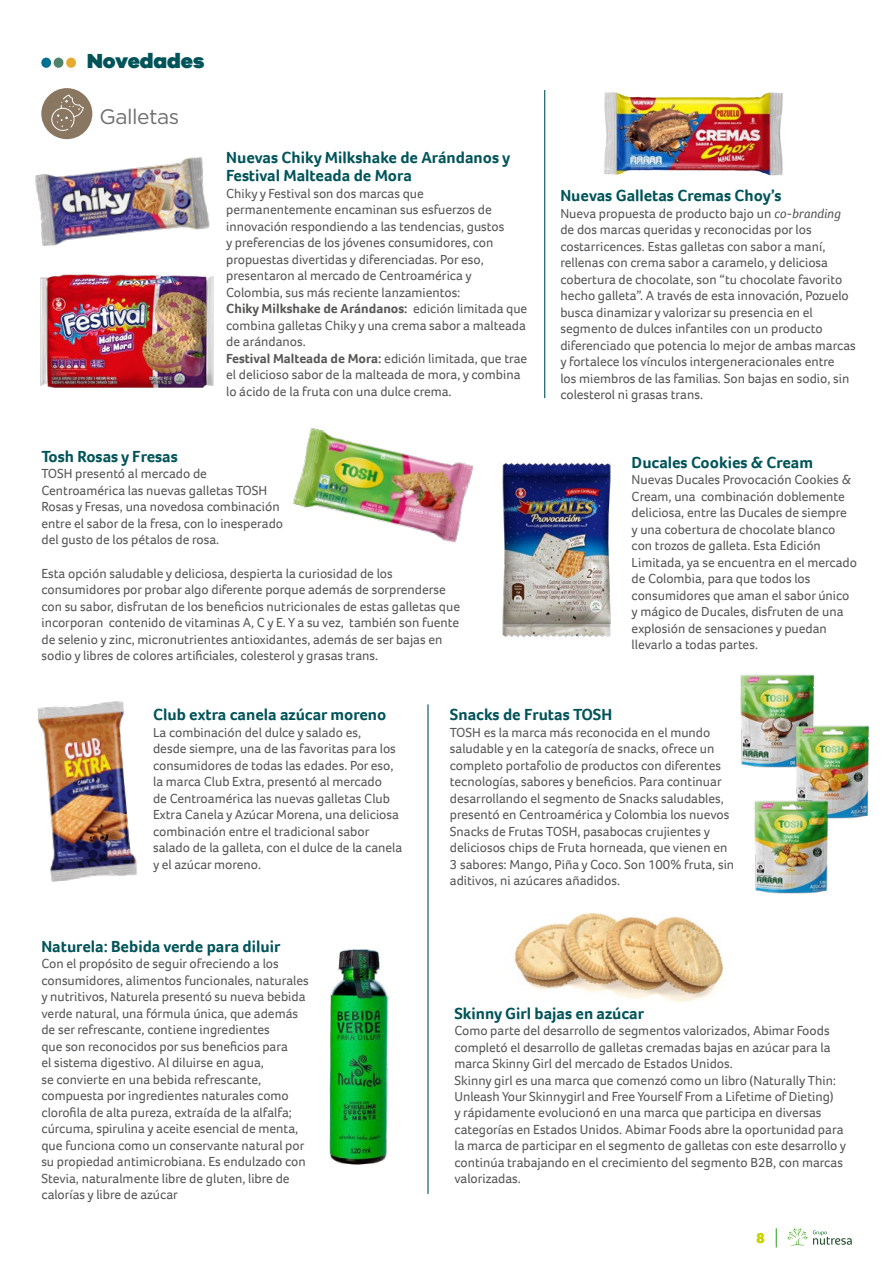
<style>
.page{position:relative;width:893px;height:1263px;background:#fff}
.page>*{position:absolute;margin:0;border:0;box-sizing:border-box;transform-origin:0 0}
.t1{font:900 21px "Galano Grotesque";color:#005459}
.t2{font:21px "Gotham";letter-spacing:-.025em;color:#706f6f}
.t3{font:700 16.5px/18px "Foco";color:#005459}
.t4{font:900 15px "Foco";color:#c8d300}
.t5{font:13.5px/16.5px "Foco";color:#575756}
.s1{font-weight:700}
.s2{font-style:italic}
</style>
<div class="page">
<svg style="left:787px;top:1228px;width:65px;height:18px"></svg>
<svg style="left:776px;top:1228px;width:1px;height:19px"></svg>
<img style="left:514px;top:913px;width:209px;height:90px">
<div style="left:66px;top:58px;width:10px;height:10px;background:#e6ab2e;border-radius:50%"></div>
<div style="left:41px;top:58px;width:10px;height:10px;background:#007094;border-radius:50%"></div>
<div style="left:54px;top:58px;width:9px;height:10px;background:#4d826b;border-radius:50%"></div>
<div style="left:41px;top:88px;width:51px;height:51px;background:#897761;border-radius:50%"></div>
<svg style="left:51px;top:95px;width:33px;height:36px"></svg>
<img style="left:35px;top:157px;width:175px;height:87px">
<img style="left:40px;top:244px;width:174px;height:144px">
<img style="left:604px;top:92px;width:179px;height:84px">
<hr style="left:544px;top:90px;width:1px;height:308px;background:#005459">
<hr style="left:427px;top:704px;width:2px;height:490px;background:#005459">
<img style="left:293px;top:428px;width:175px;height:115px">
<img style="left:468px;top:462px;width:143px;height:177px">
<img style="left:37px;top:701px;width:100px;height:181px">
<img style="left:740px;top:674px;width:74px;height:94px">
<img style="left:781px;top:717px;width:88px;height:102px">
<img style="left:754px;top:792px;width:89px;height:102px">
<img style="left:329px;top:940px;width:100px;height:232px">
<h1 class="t1" style="left:87px;top:49px;width:119px">Novedades</h1>
<h1 class="t2" style="left:99px;top:107px;width:81px">Galletas</h1>
<p class="t3" style="left:226px;top:149px;width:285px">Nuevas Chiky Milkshake de Arándanos y<br>Festival Malteada de Mora</p>
<p class="t5" style="left:226px;top:185px;width:303px">Chiky y Festival son dos marcas que permanentemente encaminan sus esfuerzos de innovación respondiendo a las tendencias, gustos<br>y preferencias de los jóvenes consumidores, con propuestas divertidas y diferenciadas. Por eso, presentaron al mercado de Centroamérica y Colombia, sus más reciente lanzamientos:<br><span class="s1">Chiky Milkshake de Arándanos:</span> edición limitada que combina galletas Chiky y una crema sabor a malteada de arándanos.<br><span class="s1">Festival Malteada de Mora:</span> edición limitada, que trae el delicioso sabor de la malteada de mora, y combina lo ácido de la fruta con una dulce crema.</p>
<p class="t3" style="left:560px;top:187px;width:223px">Nuevas Galletas Cremas Choy’s</p>
<p class="t5" style="left:560px;top:205px;width:297px">Nueva propuesta de producto bajo un <span class="s2">co-branding </span>de dos marcas queridas y reconocidas por los costarricences. Estas galletas con sabor a maní, rellenas con crema sabor a caramelo, y deliciosa cobertura de chocolate, son “tu chocolate favorito hecho galleta”. A través de esta innovación, Pozuelo busca dinamizar y valorizar su presencia en el segmento de dulces infantiles con un producto diferenciado que potencia lo mejor de ambas marcas y fortalece los vínculos intergeneracionales entre<br>los miembros de las familias. Son bajas en sodio, sin colesterol ni grasas trans.</p>
<p class="t3" style="left:41px;top:447px;width:138px">Tosh Rosas y Fresas</p>
<p class="t5" style="left:41px;top:466px;width:243px">TOSH presentó al mercado de Centroamérica las nuevas galletas TOSH Rosas y Fresas, una novedosa combinación entre el sabor de la fresa, con lo inesperado del gusto de los pétalos de rosa.</p>
<p class="t5" style="left:41px;top:565px;width:420px">Esta opción saludable y deliciosa, despierta la curiosidad de los consumidores por probar algo diferente porque además de sorprenderse con su sabor, disfrutan de los beneficios nutricionales de estas galletas que incorporan contenido de vitaminas A, C y E. Y a su vez, también son fuente de selenio y zinc, micronutrientes antioxidantes, además de ser bajas en sodio y libres de colores artificiales, colesterol y grasas trans.</p>
<p class="t3" style="left:632px;top:453px;width:183px">Ducales Cookies &amp; Cream</p>
<p class="t5" style="left:632px;top:471px;width:227px">Nuevas Ducales Provocación Cookies &amp; Cream, una combinación doblemente deliciosa, entre las Ducales de siempre<br>y una cobertura de chocolate blanco con trozos de galleta. Esta Edición Limitada, ya se encuentra en el mercado de Colombia, para que todos los consumidores que aman el sabor único y mágico de Ducales, disfruten de una explosión de sensaciones y puedan llevarlo a todas partes.</p>
<p class="t3" style="left:153px;top:705px;width:235px">Club extra canela azúcar moreno</p>
<p class="t5" style="left:153px;top:724px;width:251px">La combinación del dulce y salado es,<br>desde siempre, una de las favoritas para los consumidores de todas las edades. Por eso, la marca Club Extra, presentó al mercado<br>de Centroamérica las nuevas galletas Club Extra Canela y Azúcar Morena, una deliciosa combinación entre el tradicional sabor salado de la galleta, con el dulce de la canela y el azúcar moreno.</p>
<p class="t3" style="left:41px;top:937px;width:240px">Naturela: Bebida verde para diluir</p>
<p class="t5" style="left:41px;top:956px;width:269px">Con el propósito de seguir ofreciendo a los consumidores, alimentos funcionales, naturales y nutritivos, Naturela presentó su nueva bebida verde natural, una fórmula única, que además de ser refrescante, contiene ingredientes<br>que son reconocidos por sus beneficios para<br>el sistema digestivo. Al diluirse en agua,<br>se convierte en una bebida refrescante, compuesta por ingredientes naturales como clorofila de alta pureza, extraída de la alfalfa; cúrcuma, spirulina y aceite esencial de menta, que funciona como un conservante natural por su propiedad antimicrobiana. Es endulzado con Stevia, naturalmente libre de gluten, libre de calorías y libre de azúcar</p>
<p class="t3" style="left:450px;top:705px;width:164px">Snacks de Frutas TOSH</p>
<p class="t5" style="left:450px;top:724px;width:286px">TOSH es la marca más reconocida en el mundo saludable y en la categoría de snacks, ofrece un completo portafolio de productos con diferentes tecnologías, sabores y beneficios. Para continuar desarrollando el segmento de Snacks saludables, presentó en Centroamérica y Colombia los nuevos Snacks de Frutas TOSH, pasabocas crujientes y deliciosos chips de Fruta horneada, que vienen en 3 sabores: Mango, Piña y Coco. Son 100% fruta, sin aditivos, ni azúcares añadidos.</p>
<p class="t3" style="left:454px;top:1004px;width:191px">Skinny Girl bajas en azúcar</p>
<p class="t5" style="left:454px;top:1022px;width:393px">Como parte del desarrollo de segmentos valorizados, Abimar Foods completó el desarrollo de galletas cremadas bajas en azúcar para la marca Skinny Girl del mercado de Estados Unidos.<br>Skinny girl es una marca que comenzó como un libro (Naturally Thin:<br>Unleash Your Skinnygirl and Free Yourself From a Lifetime of Dieting)<br>y rápidamente evolucionó en una marca que participa en diversas categorías en Estados Unidos. Abimar Foods abre la oportunidad para la marca de participar en el segmento de galletas con este desarrollo y continúa trabajando en el crecimiento del segmento B2B, con marcas valorizadas.</p>
<p class="t4" style="left:756px;top:1228px;width:10px">8</p>
</div>
